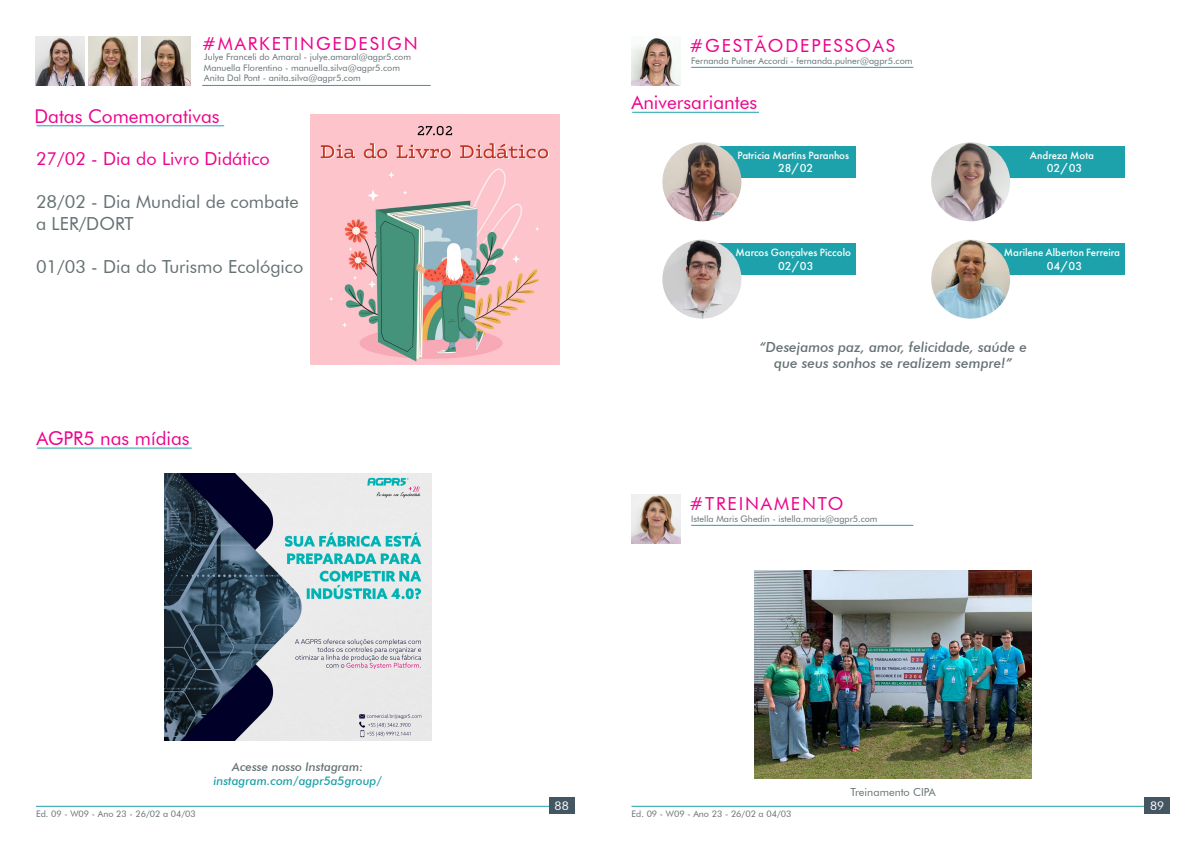
<style>
.page{position:relative;width:1191px;height:842px;background:#fff}
.page>*{position:absolute;margin:0;border:0;box-sizing:border-box;transform-origin:0 0}
.t1{font:19px "Futura BT";color:#ed028c}
.t2{font:18px/21.6px "Futura BT";color:#657173}
.t3{font:18px "Futura BT";letter-spacing:.1em;color:#ed028c}
.t4{font:18px "Futura BT";color:#ed028c}
.t5{font:italic 500 14px/16.8px "Futura BT";color:#657173;text-align:center}
.t6{font:italic 500 12px "Futura BT";color:#1ea2aa}
.t7{font:italic 500 12px "Futura BT";color:#657173}
.t8{font:500 12px "Futura PT";letter-spacing:-.005em;color:#fff}
.t9{font:12px "Futura BT";color:#fff}
.t10{font:500 11px "Futura PT";color:#fff}
.t11{font:11px "Futura BT";color:#657173}
.t12{font:9px "Futura BT";color:#657173}
</style>
<div class="page">
<hr style="left:36px;top:806px;width:523px;height:1px;background:#1ea2aa">
<hr style="left:631px;top:806px;width:524px;height:1px;background:#1ea2aa">
<div style="left:549px;top:798px;width:25px;height:16px;background:#445662"></div>
<div style="left:1144px;top:798px;width:26px;height:16px;background:#445662"></div>
<img style="left:631px;top:38px;width:49px;height:47px">
<hr style="left:691px;top:67px;width:222px;height:1px;background:#1ea2aa">
<div style="left:708px;top:146px;width:147px;height:32px;background:#1da2ab"></div>
<div style="left:708px;top:244px;width:147px;height:31px;background:#1da2ab"></div>
<div style="left:977px;top:146px;width:147px;height:32px;background:#1da2ab"></div>
<div style="left:977px;top:244px;width:147px;height:31px;background:#1da2ab"></div>
<img style="left:662px;top:142px;width:79px;height:79px;border-radius:39px">
<img style="left:662px;top:240px;width:79px;height:79px;border-radius:39px">
<img style="left:931px;top:142px;width:79px;height:79px;border-radius:39px">
<img style="left:931px;top:240px;width:79px;height:79px;border-radius:39px">
<hr style="left:632px;top:112px;width:127px;height:1px;background:#1ea2aa">
<hr style="left:202px;top:85px;width:229px;height:1px;background:#1ea2aa">
<img style="left:36px;top:36px;width:49px;height:49px">
<img style="left:89px;top:36px;width:49px;height:49px">
<img style="left:142px;top:36px;width:49px;height:49px">
<hr style="left:37px;top:125px;width:187px;height:1px;background:#1ea2aa">
<img style="left:311px;top:115px;width:248px;height:249px">
<hr style="left:37px;top:448px;width:155px;height:1px;background:#1ea2aa">
<img style="left:164px;top:474px;width:267px;height:266px">
<img style="left:631px;top:494px;width:49px;height:49px">
<hr style="left:691px;top:525px;width:222px;height:1px;background:#1ea2aa">
<img style="left:754px;top:571px;width:277px;height:207px">
<p class="t3" style="left:202px;top:32px;width:217px">#MARKETINGEDESIGN</p>
<p class="t12" style="left:204px;top:51px;width:208px">Julye Franceli do Amaral - julye.amaral@agpr5.com</p>
<p class="t12" style="left:204px;top:62px;width:198px">Manuella Florentino - manuella.silva@agpr5.com</p>
<p class="t12" style="left:204px;top:73px;width:158px">Anita Dal Pont - anita.silva@agpr5.com</p>
<p class="t1" style="left:34px;top:104px;width:187px">Datas Comemorativas</p>
<p class="t4" style="left:36px;top:147px;width:235px">27/02 - Dia do Livro Didático</p>
<p class="t2" style="left:36px;top:191px;width:264px">28/02 - Dia Mundial de combate a LER/DORT</p>
<p class="t2" style="left:36px;top:255px;width:269px">01/03 - Dia do Turismo Ecológico</p>
<p class="t1" style="left:37px;top:427px;width:155px">AGPR5 nas mídias</p>
<p class="t7" style="left:232px;top:759px;width:132px">Acesse nosso Instagram:</p>
<p class="t6" style="left:213px;top:774px;width:170px">instagram.com/agpr5a5group/</p>
<p class="t3" style="left:689px;top:34px;width:207px">#GESTÃODEPESSOAS</p>
<p class="t12" style="left:691px;top:55px;width:223px">Fernanda Pulner Accordi - fernanda.pulner@agpr5.com</p>
<p class="t1" style="left:631px;top:91px;width:127px">Aniversariantes</p>
<p class="t10" style="left:737px;top:149px;width:113px">Patricia Martins Paranhos</p>
<p class="t10" style="left:1030px;top:149px;width:65px">Andreza Mota</p>
<p class="t8" style="left:778px;top:161px;width:37px">28/02</p>
<p class="t8" style="left:1046px;top:161px;width:37px">02/03</p>
<p class="t10" style="left:735px;top:246px;width:117px">Marcos Gonçalves Piccolo</p>
<p class="t8" style="left:778px;top:258px;width:37px">02/03</p>
<p class="t10" style="left:1003px;top:246px;width:118px">Marilene Alberton Ferreira</p>
<p class="t8" style="left:1047px;top:258px;width:37px">04/03</p>
<p class="t5" style="left:759px;top:338px;width:269px">“Desejamos paz, amor, felicidade, saúde e que seus sonhos se realizem sempre!”</p>
<p class="t3" style="left:689px;top:492px;width:155px">#TREINAMENTO</p>
<p class="t12" style="left:691px;top:513px;width:188px">Istella Maris Ghedin - istella.maris@agpr5.com</p>
<p class="t11" style="left:850px;top:785px;width:87px">Treinamento CIPA</p>
<h3 class="t9" style="left:554px;top:798px;width:16px">88</h3>
<h3 class="t9" style="left:1150px;top:798px;width:16px">89</h3>
<p class="t12" style="left:36px;top:808px;width:161px">Ed. 09 - W09 - Ano 23 - 26/02 a 04/03</p>
<p class="t12" style="left:631px;top:808px;width:161px">Ed. 09 - W09 - Ano 23 - 26/02 a 04/03</p>
</div>
